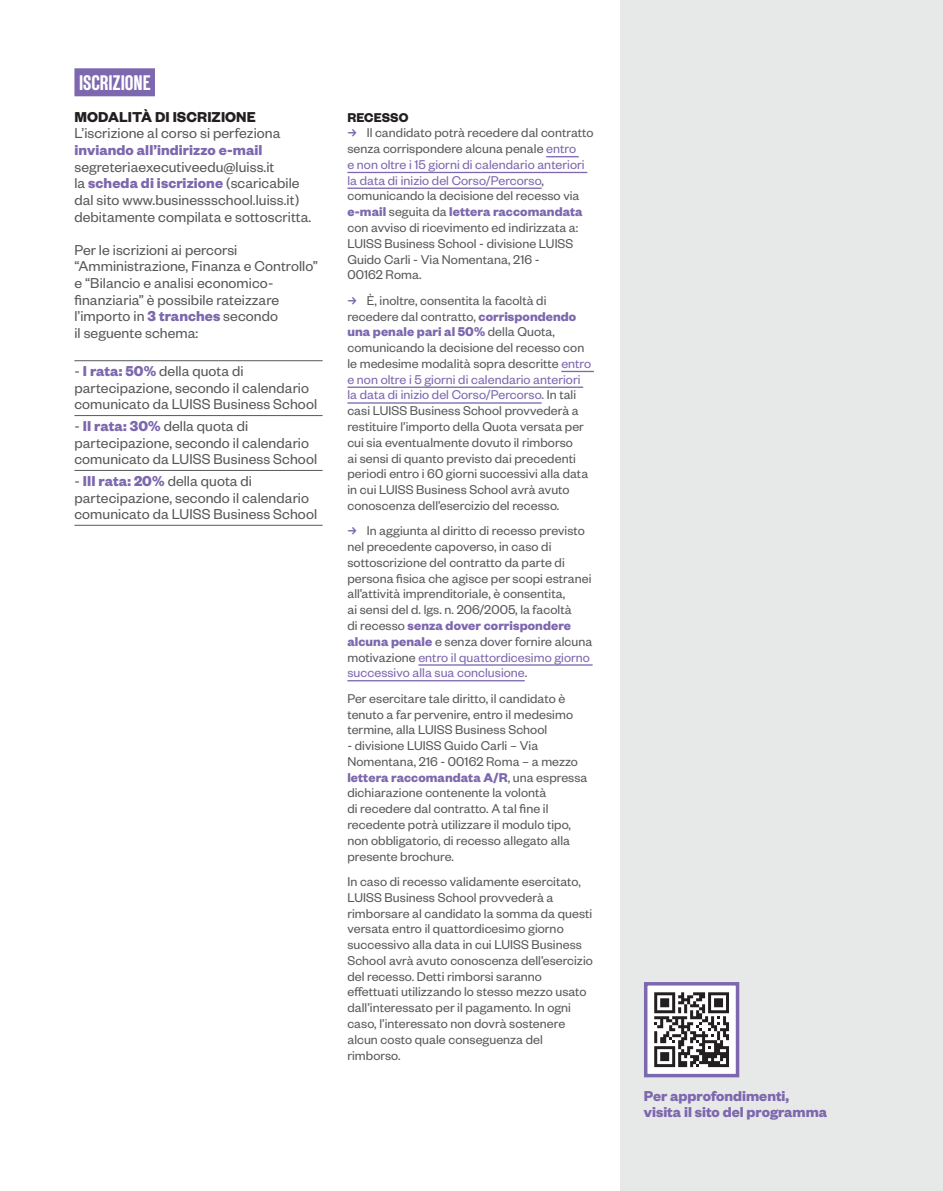
<style>
.page{position:relative;width:943px;height:1191px;background:#fff}
.page>*{position:absolute;margin:0;border:0;box-sizing:border-box;transform-origin:0 0}
.t1{font:21px "New Grotesk Square FOUR";color:#fff}
.t2{font:15.75px/16.6px "Founders Grotesk";letter-spacing:.005em;color:#57585a}
.t3{font:700 15.75px/15.4px "Founders Grotesk";color:#7d67ae}
.t4{font:700 15.75px "Founders Grotesk";letter-spacing:.005em;color:#231f20}
.t5{font:14px/15.8px "Founders Grotesk";letter-spacing:.005em;color:#57585a}
.t6{font:700 14px "Founders Grotesk";letter-spacing:.005em;color:#231f20}
.s1{font-weight:700;color:#7d67ae}
.s2{color:#7d67ae}
</style>
<div class="page">
<div style="left:620px;top:0;width:323px;height:1191px;background:#e7e8e8"></div>
<div style="left:74px;top:68px;width:81px;height:28px;background:#7d67ae"></div>
<hr style="left:74px;top:360px;width:248px;height:1px;background:#57585a">
<hr style="left:74px;top:415px;width:248px;height:1px;background:#57585a">
<hr style="left:74px;top:470px;width:248px;height:1px;background:#57585a">
<hr style="left:74px;top:525px;width:248px;height:1px;background:#57585a">
<hr style="left:546px;top:156px;width:32px;height:1px;background:#7d67ae">
<hr style="left:347px;top:172px;width:240px;height:1px;background:#7d67ae">
<hr style="left:347px;top:188px;width:194px;height:1px;background:#7d67ae">
<hr style="left:561px;top:371px;width:33px;height:1px;background:#7d67ae">
<hr style="left:347px;top:386px;width:236px;height:2px;background:#7d67ae">
<hr style="left:347px;top:402px;width:194px;height:1px;background:#7d67ae">
<hr style="left:418px;top:664px;width:174px;height:1px;background:#7d67ae">
<hr style="left:347px;top:680px;width:178px;height:1px;background:#7d67ae">
<div style="left:645px;top:983px;width:92px;height:92px;background:#fff"></div>
<svg style="left:654px;top:992px;width:75px;height:75px"></svg>
<div style="left:644px;top:982px;width:95px;height:95px;border:4px solid #7d67ae"></div>
<h1 class="t1" style="left:79px;top:70px;width:73px">ISCRIZIONE</h1>
<p class="t4" style="left:74px;top:107px;width:183px">MODALITÀ DI ISCRIZIONE</p>
<p class="t2" style="left:74px;top:124px;width:207px">L’iscrizione al corso si perfeziona</p>
<p class="t3" style="left:74px;top:141px;width:189px">inviando all’indirizzo e-mail</p>
<p class="t2" style="left:74px;top:157px;width:238px">segreteriaexecutiveedu@luiss.it<br>la <span class="s1">scheda di iscrizione</span> (scaricabile dal sito www.businessschool.luiss.it) debitamente compilata e sottoscritta.</p>
<p class="t2" style="left:74px;top:241px;width:245px">Per le iscrizioni ai percorsi “Amministrazione, Finanza e Controllo” e “Bilancio e analisi economico&shy;finanziaria” è possibile rateizzare l’importo in <span class="s1">3 tranches</span> secondo<br>il seguente schema:</p>
<p class="t2" style="left:74px;top:362px;width:244px">- <span class="s1">I rata: 50%</span> della quota di partecipazione, secondo il calendario comunicato da LUISS Business School</p>
<p class="t2" style="left:74px;top:417px;width:244px">- <span class="s1">II rata: 30%</span> della quota di partecipazione, secondo il calendario comunicato da LUISS Business School</p>
<p class="t2" style="left:74px;top:472px;width:244px">- <span class="s1">III rata: 20%</span> della quota di partecipazione, secondo il calendario comunicato da LUISS Business School</p>
<p class="t6" style="left:347px;top:108px;width:63px">RECESSO</p>
<p class="t5" style="left:347px;top:124px;width:248px;text-indent:19px">Il candidato potrà recedere dal contratto senza corrispondere alcuna penale <span class="s2">entro<br>e non oltre i 15 giorni di calendario anteriori la data di inizio del Corso/Percorso</span>, comunicando la decisione del recesso via <span class="s1">e-mail</span> seguita da <span class="s1">lettera raccomandata </span>con avviso di ricevimento ed indirizzata a:<br>LUISS Business School - divisione LUISS Guido Carli - Via Nomentana, 216 -<br>00162 Roma.</p>
<p class="t5" style="left:347px;top:292px;width:245px;text-indent:19px">È, inoltre, consentita la facoltà di recedere dal contratto, <span class="s1">corrispondendo una penale pari al 50%</span> della Quota, comunicando la decisione del recesso con le medesime modalità sopra descritte <span class="s2">entro e non oltre i 5 giorni di calendario anteriori la data di inizio del Corso/Percorso</span>. In tali casi LUISS Business School provvederà a restituire l’importo della Quota versata per cui sia eventualmente dovuto il rimborso<br>ai sensi di quanto previsto dai precedenti periodi entro i 60 giorni successivi alla data in cui LUISS Business School avrà avuto conoscenza dell’esercizio del recesso.</p>
<p class="t5" style="left:347px;top:522px;width:246px;text-indent:19px">In aggiunta al diritto di recesso previsto nel precedente capoverso, in caso di sottoscrizione del contratto da parte di persona fisica che agisce per scopi estranei all’attività imprenditoriale, è consentita,<br>ai sensi del d. lgs. n. 206/2005, la facoltà<br>di recesso <span class="s1">senza dover corrispondere alcuna penale</span> e senza dover fornire alcuna motivazione <span class="s2">entro il quattordicesimo giorno successivo alla sua conclusione</span>.</p>
<p class="t5" style="left:347px;top:690px;width:227px">Per esercitare tale diritto, il candidato è tenuto a far pervenire, entro il medesimo termine, alla LUISS Business School</p>
<p class="t5" style="left:347px;top:737px;width:241px">- divisione LUISS Guido Carli – Via Nomentana, 216 - 00162 Roma – a mezzo <span class="s1">lettera raccomandata A/R</span>, una espressa dichiarazione contenente la volontà<br>di recedere dal contratto. A tal fine il recedente potrà utilizzare il modulo tipo, non obbligatorio, di recesso allegato alla presente brochure.</p>
<p class="t5" style="left:347px;top:873px;width:247px">In caso di recesso validamente esercitato, LUISS Business School provvederà a rimborsare al candidato la somma da questi versata entro il quattordicesimo giorno successivo alla data in cui LUISS Business School avrà avuto conoscenza dell’esercizio del recesso. Detti rimborsi saranno effettuati utilizzando lo stesso mezzo usato dall’interessato per il pagamento. In ogni caso, l’interessato non dovrà sostenere alcun costo quale conseguenza del rimborso.</p>
<p class="t3" style="left:644px;top:1087px;width:185px">Per approfondimenti, visita il sito del programma</p>
</div>
